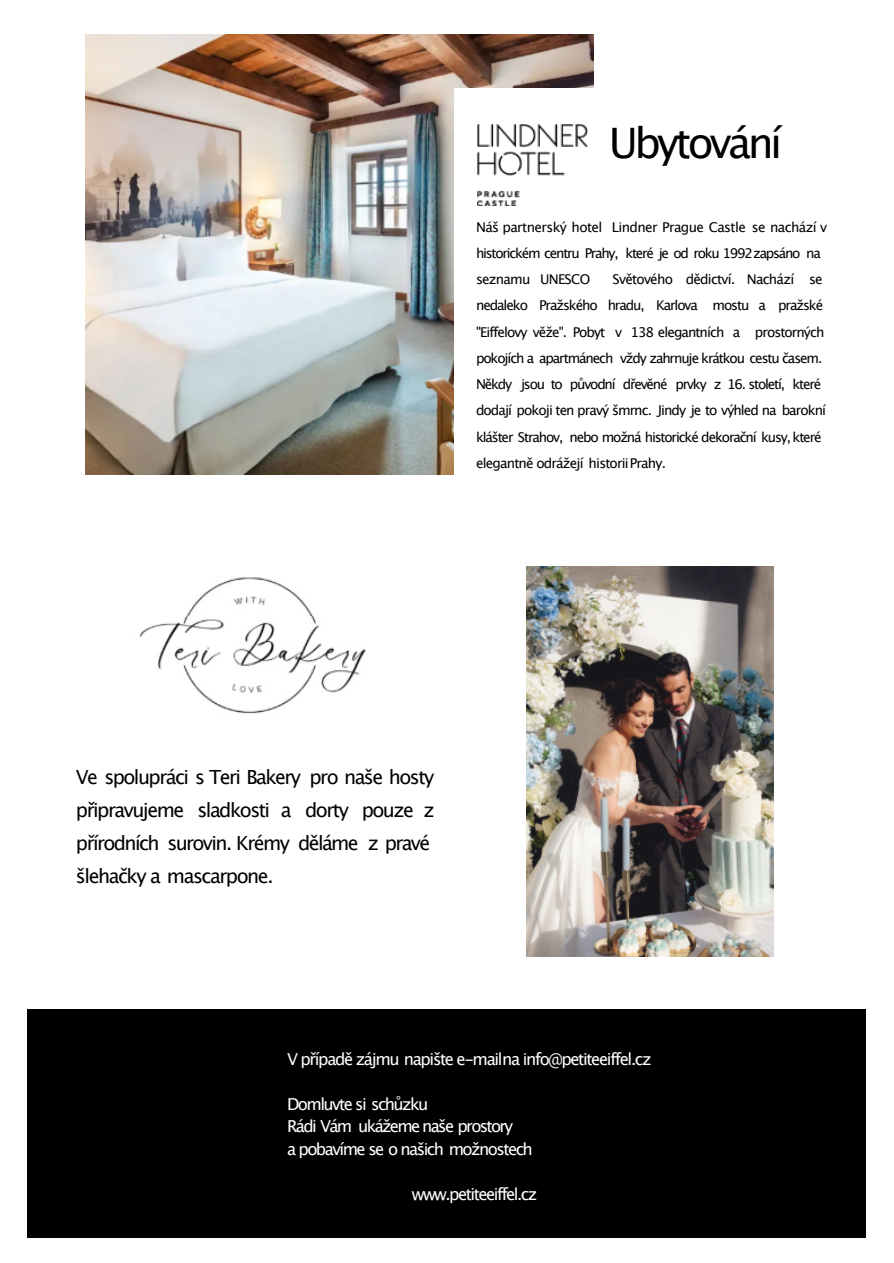
<style>
.page{position:relative;width:894px;height:1263px;background:#fff}
.page>*{position:absolute;margin:0;border:0;box-sizing:border-box;transform-origin:0 0}
.t1{font:42px "Lucida Grande";letter-spacing:-.085em;color:#000}
.t2{font:19.5px/33px "Lucida Grande";letter-spacing:-.08em;color:#000}
.t3{font:16.5px/22.5px "Lucida Grande";letter-spacing:-.09em;color:#fff}
.t4{font:13.5px/26.2px "Lucida Grande";letter-spacing:-.08em;color:#000}
.t5{font:13.5px/26.2px "Lucida Grande";letter-spacing:-.055em;color:#000}
</style>
<div class="page">
<img style="left:86px;top:34px;width:507px;height:440px">
<div style="left:454px;top:89px;width:367px;height:426px;background:#fff"></div>
<img style="left:477px;top:125px;width:110px;height:81px">
<img style="left:140px;top:577px;width:226px;height:137px">
<img style="left:527px;top:566px;width:246px;height:391px">
<div style="left:27px;top:1009px;width:839px;height:229px;background:#000"></div>
<h1 class="t1" style="left:609px;top:125px;width:175px">Ubytování</h1>
<p class="t5" style="left:476px;top:215px;width:352px">Náš partnerský hotel Lindner Prague Castle se nachází v historickém centru Prahy, které je od roku 1992zapsáno na seznamu UNESCO</p>
<p class="t4" style="left:476px;top:267px;width:351px;text-indent:137px">Světového dědictví. Nachází se nedaleko Pražského hradu, Karlova mostu a pražské "Eiffelovy věže". Pobyt v 138 elegantních a prostorných pokojích a apartmánech vždy zahrnuje krátkou cestu časem.<br>Někdy jsou to původní dřevěné prvky z 16. století, které dodají pokoji ten pravý šmrnc. Jindy je to výhled na barokní klášter Strahov, nebo možná historické dekorační kusy, které elegantně odrážejí historiiPrahy.</p>
<h2 class="t2" style="left:76px;top:762px;width:360px">Ve spolupráci s Teri Bakery pro naše hosty připravujeme sladkosti a dorty pouze z přírodních surovin. Krémy děláme z pravé šlehačky a mascarpone.</h2>
<p class="t3" style="left:287px;top:1049px;width:366px">V případě zájmu napište e-mailna info@petiteeiffel.cz</p>
<p class="t3" style="left:287px;top:1094px;width:247px">Domluvte si schůzku<br>Rádi Vám ukážeme naše prostory<br>a pobavíme se o našich možnostech</p>
<p class="t3" style="left:412px;top:1184px;width:127px">www.petiteeiffel.cz</p>
</div>
